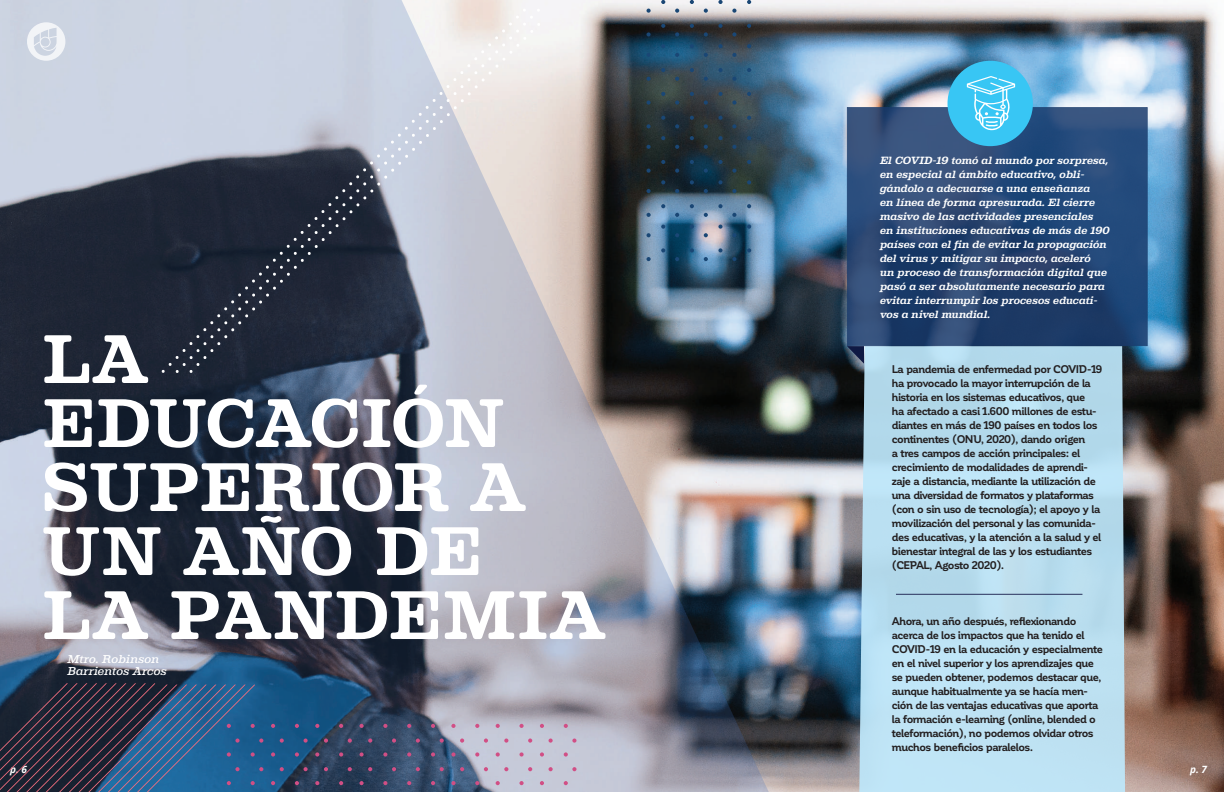
<style>
.page{position:relative;width:1224px;height:792px;background:#fff}
.page>*{position:absolute;margin:0;border:0;box-sizing:border-box;transform-origin:0 0}
.t1{font:700 72px/64px "Albiona Soft";letter-spacing:-.005em;color:#fff}
.t2{font:italic 500 12px/12px "Albiona Soft";color:#fff}
.t3{font:700 11px/14px "Corporative";letter-spacing:-.045em;color:#231f20}
.t4{font:italic 700 11px/14px "Albiona Soft";letter-spacing:-.01em;color:#fff}
.t5{font:italic 700 10px "Open Sans";color:#fff}
</style>
<div class="page">
<img style="left:826px;top:0;width:398px;height:792px">
<svg style="left:859px;top:346px;width:266px;height:446px;background:#b7dced"></svg>
<svg style="left:847px;top:346px;width:17px;height:18px"></svg>
<svg style="left:847px;top:107px;width:301px;height:239px;background:#274774"></svg>
<img style="left:0;top:0;width:826px;height:792px">
<svg style="left:271px;top:724px;width:4px;height:4px"></svg>
<svg style="left:295px;top:724px;width:4px;height:4px"></svg>
<svg style="left:280px;top:739px;width:4px;height:4px"></svg>
<svg style="left:304px;top:739px;width:4px;height:4px"></svg>
<svg style="left:271px;top:752px;width:4px;height:5px"></svg>
<svg style="left:295px;top:752px;width:4px;height:5px"></svg>
<svg style="left:280px;top:767px;width:4px;height:4px"></svg>
<svg style="left:304px;top:767px;width:4px;height:4px"></svg>
<svg style="left:315px;top:724px;width:4px;height:4px"></svg>
<svg style="left:339px;top:724px;width:4px;height:4px"></svg>
<svg style="left:360px;top:724px;width:4px;height:4px"></svg>
<svg style="left:383px;top:724px;width:4px;height:4px"></svg>
<svg style="left:324px;top:739px;width:4px;height:4px"></svg>
<svg style="left:348px;top:739px;width:4px;height:4px"></svg>
<svg style="left:368px;top:739px;width:4px;height:4px"></svg>
<svg style="left:392px;top:739px;width:4px;height:4px"></svg>
<svg style="left:315px;top:752px;width:4px;height:5px"></svg>
<svg style="left:339px;top:752px;width:4px;height:5px"></svg>
<svg style="left:360px;top:752px;width:4px;height:5px"></svg>
<svg style="left:383px;top:752px;width:4px;height:5px"></svg>
<svg style="left:324px;top:767px;width:4px;height:4px"></svg>
<svg style="left:348px;top:767px;width:4px;height:4px"></svg>
<svg style="left:368px;top:767px;width:4px;height:4px"></svg>
<svg style="left:392px;top:767px;width:4px;height:4px"></svg>
<svg style="left:271px;top:781px;width:4px;height:4px"></svg>
<svg style="left:295px;top:781px;width:4px;height:4px"></svg>
<svg style="left:315px;top:781px;width:4px;height:4px"></svg>
<svg style="left:339px;top:781px;width:4px;height:4px"></svg>
<svg style="left:360px;top:781px;width:4px;height:4px"></svg>
<svg style="left:383px;top:781px;width:4px;height:4px"></svg>
<svg style="left:407px;top:724px;width:4px;height:4px"></svg>
<svg style="left:431px;top:724px;width:4px;height:4px"></svg>
<svg style="left:451px;top:724px;width:5px;height:4px"></svg>
<svg style="left:475px;top:724px;width:4px;height:4px"></svg>
<svg style="left:416px;top:739px;width:4px;height:4px"></svg>
<svg style="left:440px;top:739px;width:4px;height:4px"></svg>
<svg style="left:460px;top:739px;width:4px;height:4px"></svg>
<svg style="left:484px;top:739px;width:4px;height:4px"></svg>
<svg style="left:407px;top:752px;width:4px;height:5px"></svg>
<svg style="left:431px;top:752px;width:4px;height:5px"></svg>
<svg style="left:451px;top:752px;width:5px;height:5px"></svg>
<svg style="left:475px;top:752px;width:4px;height:5px"></svg>
<svg style="left:416px;top:767px;width:4px;height:4px"></svg>
<svg style="left:440px;top:767px;width:4px;height:4px"></svg>
<svg style="left:460px;top:767px;width:4px;height:4px"></svg>
<svg style="left:484px;top:767px;width:4px;height:4px"></svg>
<svg style="left:496px;top:724px;width:4px;height:4px"></svg>
<svg style="left:519px;top:724px;width:5px;height:4px"></svg>
<svg style="left:540px;top:724px;width:4px;height:4px"></svg>
<svg style="left:564px;top:724px;width:4px;height:4px"></svg>
<svg style="left:504px;top:739px;width:4px;height:4px"></svg>
<svg style="left:528px;top:739px;width:4px;height:4px"></svg>
<svg style="left:549px;top:739px;width:4px;height:4px"></svg>
<svg style="left:572px;top:739px;width:5px;height:4px"></svg>
<svg style="left:496px;top:752px;width:4px;height:5px"></svg>
<svg style="left:519px;top:752px;width:5px;height:5px"></svg>
<svg style="left:540px;top:752px;width:4px;height:5px"></svg>
<svg style="left:564px;top:752px;width:4px;height:5px"></svg>
<svg style="left:504px;top:767px;width:4px;height:4px"></svg>
<svg style="left:528px;top:767px;width:4px;height:4px"></svg>
<svg style="left:549px;top:767px;width:4px;height:4px"></svg>
<svg style="left:572px;top:767px;width:5px;height:4px"></svg>
<svg style="left:407px;top:781px;width:4px;height:4px"></svg>
<svg style="left:431px;top:781px;width:4px;height:4px"></svg>
<svg style="left:451px;top:781px;width:5px;height:4px"></svg>
<svg style="left:475px;top:781px;width:4px;height:4px"></svg>
<svg style="left:496px;top:781px;width:4px;height:4px"></svg>
<svg style="left:519px;top:781px;width:5px;height:4px"></svg>
<svg style="left:540px;top:781px;width:4px;height:4px"></svg>
<svg style="left:564px;top:781px;width:4px;height:4px"></svg>
<hr style="left:896px;top:594px;width:186px;height:1px;background:#28305b">
<svg style="left:530px;top:9px;width:10px;height:24px"></svg>
<svg style="left:162px;top:9px;width:364px;height:364px;background:#8d93a0"></svg>
<svg style="left:0;top:683px;width:263px;height:109px;background:#2d4666"></svg>
<div style="left:948px;top:61px;width:85px;height:85px;background:#38c6f4;border-radius:50%"></div>
<svg style="left:27px;top:22px;width:38px;height:39px"></svg>
<svg style="left:967px;top:76px;width:48px;height:55px"></svg>
<h1 class="t1" style="left:42px;top:328px;width:566px">LA<br>EDUCACIÓN<br>SUPERIOR A<br>UN AÑO DE<br>LA PANDEMIA</h1>
<p class="t2" style="left:68px;top:653px;width:101px">Mtro. Robinson<br>Barrientos Arcos</p>
<p class="t4" style="left:880px;top:154px;width:231px">El COVID-19 tomó al mundo por sorpresa, en especial al ámbito educativo, obli&shy;gándolo a adecuarse a una enseñanza<br>en línea de forma apresurada. El cierre masivo de las actividades presenciales en instituciones educativas de más de 190 países con el fin de evitar la propagación del virus y mitigar su impacto, aceleró<br>un proceso de transformación digital que pasó a ser absolutamente necesario para evitar interrumpir los procesos educati&shy;vos a nivel mundial.</p>
<p class="t3" style="left:892px;top:362px;width:212px">La pandemia de enfermedad por COVID-19 ha provocado la mayor interrupción de la historia en los sistemas educativos, que<br>ha afectado a casi 1.600 millones de estu&shy;diantes en más de 190 países en todos los continentes (ONU, 2020), dando origen<br>a tres campos de acción principales: el crecimiento de modalidades de aprendi&shy;zaje a distancia, mediante la utilización de una diversidad de formatos y plataformas (con o sin uso de tecnología); el apoyo y la movilización del personal y las comunida&shy;des educativas, y la atención a la salud y el bienestar integral de las y los estudiantes (CEPAL, Agosto 2020).</p>
<p class="t3" style="left:892px;top:615px;width:213px">Ahora, un año después, reflexionando acerca de los impactos que ha tenido el COVID-19 en la educación y especialmente en el nivel superior y los aprendizajes que se pueden obtener, podemos destacar que, aunque habitualmente ya se hacía men&shy;ción de las ventajas educativas que aporta la formación e-learning (online, blended o teleformación), no podemos olvidar otros muchos beneficios paralelos.</p>
<p class="t5" style="left:10px;top:762px;width:18px">p. 6</p>
<p class="t5" style="left:1190px;top:762px;width:18px">p. 7</p>
</div>
